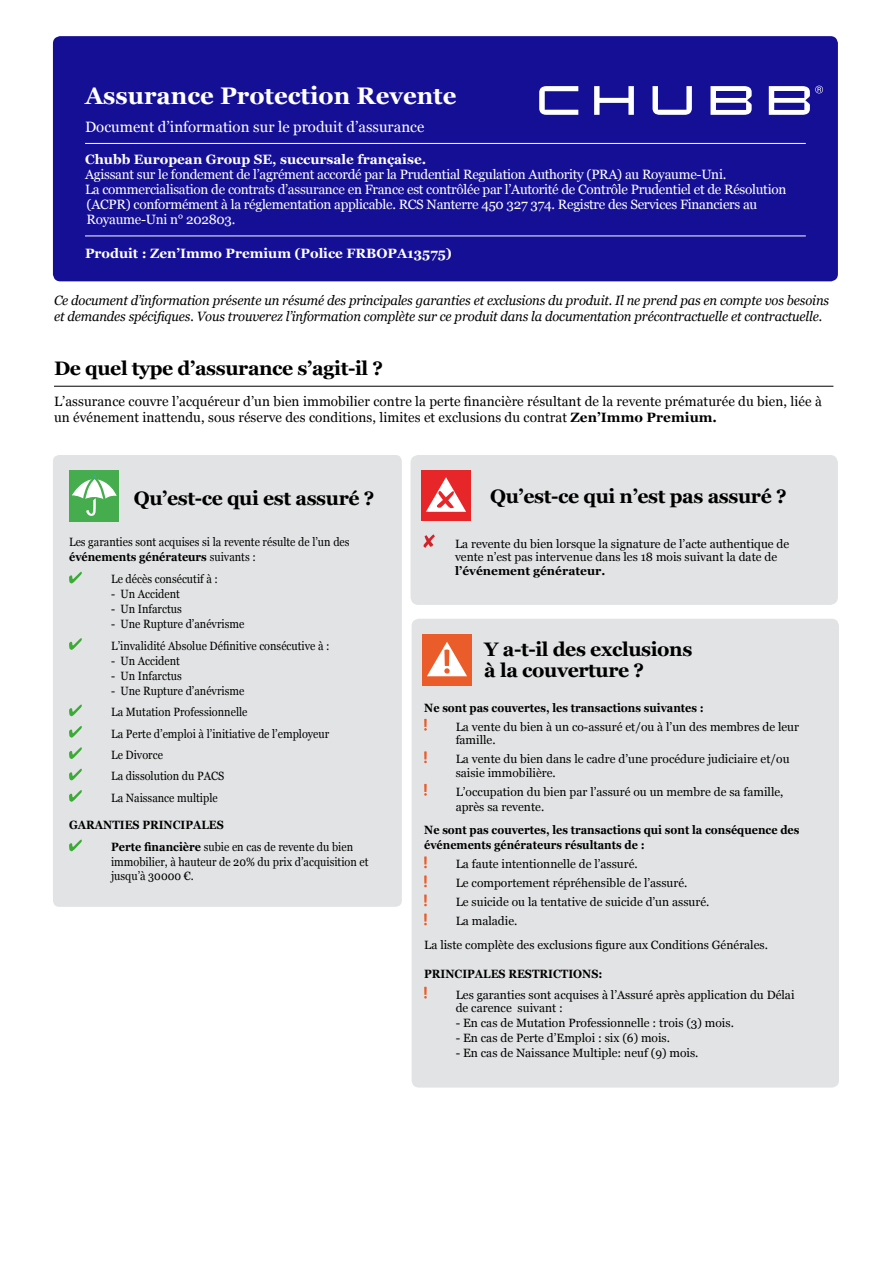
<style>
.page{position:relative;width:893px;height:1263px;background:#fff}
.page>*{position:absolute;margin:0;border:0;box-sizing:border-box;transform-origin:0 0}
.t1{font:700 24px "Georgia";color:#fff}
.t2{font:700 19.5px/21px "Georgia";letter-spacing:-.02em;color:#000}
.t3{font:15px "Georgia";color:#fff}
.t4{font:13.5px/15px "Georgia";letter-spacing:-.02em;color:#fff}
.t5{font:italic 13.5px/16.2px "Georgia";letter-spacing:-.01em;color:#000;scale:.96 1}
.t6{font:13.5px/15.8px "Georgia";letter-spacing:.005em;color:#000}
.t7{font:700 13.5px "Georgia";color:#fff}
.t8{font:12px/13.5px "Georgia";color:#000}
.t9{font:12px/21.5px "Georgia";color:#000;scale:.91 1}
.t10{font:700 12px/22px "Georgia";color:#000;scale:.91 1}
.t11{font:700 12px "Georgia";color:#000}
.s1{font-weight:700}
.s2{font-weight:400}
</style>
<div class="page">
<div style="left:53px;top:36px;width:785px;height:245px;background:#150f96;border-radius:7px"></div>
<div style="left:53px;top:455px;width:349px;height:452px;background:#e2e3e4;border-radius:6px"></div>
<div style="left:411px;top:455px;width:427px;height:150px;background:#e2e3e4;border-radius:8px"></div>
<div style="left:412px;top:619px;width:427px;height:468px;background:#e2e3e4;border-radius:7px"></div>
<hr style="left:54px;top:386px;width:779px;height:1px;background:#000">
<svg style="left:69px;top:572px;width:13px;height:11px"></svg>
<svg style="left:69px;top:638px;width:13px;height:12px"></svg>
<svg style="left:69px;top:704px;width:13px;height:12px"></svg>
<svg style="left:69px;top:726px;width:13px;height:12px"></svg>
<svg style="left:69px;top:747px;width:13px;height:12px"></svg>
<svg style="left:69px;top:769px;width:13px;height:11px"></svg>
<svg style="left:69px;top:790px;width:13px;height:12px"></svg>
<svg style="left:69px;top:839px;width:13px;height:12px"></svg>
<svg style="left:423px;top:534px;width:12px;height:14px"></svg>
<svg style="left:424px;top:719px;width:3px;height:12px"></svg>
<svg style="left:424px;top:751px;width:3px;height:12px"></svg>
<svg style="left:424px;top:784px;width:3px;height:12px"></svg>
<svg style="left:424px;top:856px;width:3px;height:12px"></svg>
<svg style="left:424px;top:875px;width:3px;height:12px"></svg>
<svg style="left:424px;top:894px;width:3px;height:12px"></svg>
<svg style="left:424px;top:913px;width:3px;height:12px"></svg>
<svg style="left:424px;top:986px;width:3px;height:12px"></svg>
<div style="left:70px;top:470px;width:49px;height:51px;background:#45ad4d"></div>
<svg style="left:72px;top:474px;width:45px;height:42px"></svg>
<div style="left:421px;top:470px;width:50px;height:51px;background:#e62629"></div>
<svg style="left:426px;top:477px;width:40px;height:35px"></svg>
<div style="left:422px;top:635px;width:50px;height:51px;background:#eb5c2b"></div>
<svg style="left:427px;top:642px;width:40px;height:34px"></svg>
<hr style="left:85px;top:143px;width:721px;height:1px;background:#fff">
<hr style="left:85px;top:236px;width:721px;height:1px;background:#fff">
<svg style="left:539px;top:86px;width:284px;height:29px"></svg>
<h1 class="t1" style="left:85px;top:81px;width:373px">Assurance Protection Revente</h1>
<p class="t3" style="left:85px;top:118px;width:341px">Document d’information sur le produit d’assurance</p>
<p class="t7" style="left:85px;top:150px;width:343px">Chubb European Group SE, succursale française.</p>
<p class="t4" style="left:85px;top:167px;width:703px">Agissant sur le fondement de l’agrément accordé par la Prudential Regulation Authority (PRA) au Royaume-Uni.<br>La commercialisation de contrats d’assurance en France est contrôlée par l’Autorité de Contrôle Prudentiel et de Résolution (ACPR) conformément à la réglementation applicable. RCS Nanterre 450 327 374. Registre des Services Financiers au Royaume-Uni n° 202803.</p>
<p class="t7" style="left:85px;top:244px;width:368px">Produit : Zen’Immo Premium (Police FRBOPA13575)</p>
<p class="t5" style="left:54px;top:293px;width:809px">Ce document d’information présente un résumé des principales garanties et exclusions du produit. Il ne prend pas en compte vos besoins et demandes spécifiques. Vous trouverez l’information complète sur ce produit dans la documentation précontractuelle et contractuelle.</p>
<h2 class="t2" style="left:54px;top:358px;width:331px">De quel type d’assurance s’agit-il ?</h2>
<p class="t6" style="left:54px;top:394px;width:769px">L’assurance couvre l’acquéreur d’un bien immobilier contre la perte financière résultant de la revente prématurée du bien, liée à un événement inattendu, sous réserve des conditions, limites et exclusions du contrat <span class="s1">Zen’Immo Premium.</span></p>
<h2 class="t2" style="left:134px;top:487px;width:242px">Qu’est-ce qui est assuré ?</h2>
<p class="t9" style="left:69px;top:535px;width:310px;line-height:15px">Les garanties sont acquises si la revente résulte de l’un des <span class="s1">événements générateurs</span> suivants :</p>
<p class="t9" style="left:111px;top:569px;width:119px">Le décès consécutif à :</p>
<p class="t9" style="left:111px;top:584px;width:77px">- Un Accident</p>
<p class="t9" style="left:111px;top:599px;width:79px">- Un Infarctus</p>
<p class="t9" style="left:111px;top:614px;width:242px">- Une Rupture d’anévrisme<br>L’invalidité Absolue Définitive consécutive à :</p>
<p class="t9" style="left:111px;top:650px;width:77px">- Un Accident</p>
<p class="t9" style="left:111px;top:665px;width:79px">- Un Infarctus</p>
<p class="t9" style="left:111px;top:680px;width:241px">- Une Rupture d’anévrisme<br>La Mutation Professionnelle<br>La Perte d’emploi à l’initiative de l’employeur<br>Le Divorce<br>La dissolution du PACS<br>La Naissance multiple</p>
<p class="t10" style="left:111px;top:814px;width:268px;text-indent:-42px">GARANTIES PRINCIPALES<br>Perte financière <span class="s2">subie en cas de revente du bien</span></p>
<p class="t9" style="left:111px;top:854px;width:284px;line-height:14.2px">immobilier, à hauteur de 20% du prix d’acquisition et jusqu’à 30000 €.</p>
<h2 class="t2" style="left:490px;top:486px;width:298px">Qu’est-ce qui n’est pas assuré ?</h2>
<p class="t8" style="left:455px;top:537px;width:336px">La revente du bien lorsque la signature de l’acte authentique de vente n’est pas intervenue dans les 18 mois suivant la date de</p>
<p class="t11" style="left:455px;top:563px;width:152px">l’événement générateur.</p>
<h2 class="t2" style="left:484px;top:639px;width:210px">Y a-t-il des exclusions à la couverture ?</h2>
<p class="t10" style="left:424px;top:696px;width:309px">Ne sont pas couvertes, les transactions suivantes :</p>
<p class="t8" style="left:456px;top:720px;width:345px">La vente du bien à un co-assuré et/ou à l’un des membres de leur famille.</p>
<p class="t8" style="left:456px;top:752px;width:335px">La vente du bien dans le cadre d’une procédure judiciaire et/ou saisie immobilière.</p>
<p class="t8" style="left:456px;top:784px;width:329px;line-height:15px">L’occupation du bien par l’assuré ou un membre de sa famille, après sa revente.</p>
<p class="t10" style="left:424px;top:823px;width:414px;line-height:15px">Ne sont pas couvertes, les transactions qui sont la conséquence des événements générateurs résultants de :</p>
<p class="t8" style="left:456px;top:855px;width:255px;line-height:19px">La faute intentionnelle de l’assuré.<br>Le comportement répréhensible de l’assuré.<br>Le suicide ou la tentative de suicide d’un assuré.<br>La maladie.</p>
<p class="t8" style="left:424px;top:939px;width:345px">La liste complète des exclusions figure aux Conditions Générales.</p>
<p class="t10" style="left:424px;top:962px;width:197px">PRINCIPALES RESTRICTIONS:</p>
<p class="t8" style="left:456px;top:988px;width:340px">Les garanties sont acquises à l’Assuré après application du Délai de carence suivant :</p>
<p class="t8" style="left:456px;top:1016px;width:280px">- En cas de Mutation Professionnelle : trois (3) mois.</p>
<p class="t8" style="left:456px;top:1031px;width:216px">- En cas de Perte d’Emploi : six (6) mois.</p>
<p class="t8" style="left:456px;top:1046px;width:244px">- En cas de Naissance Multiple: neuf (9) mois.</p>
</div>
